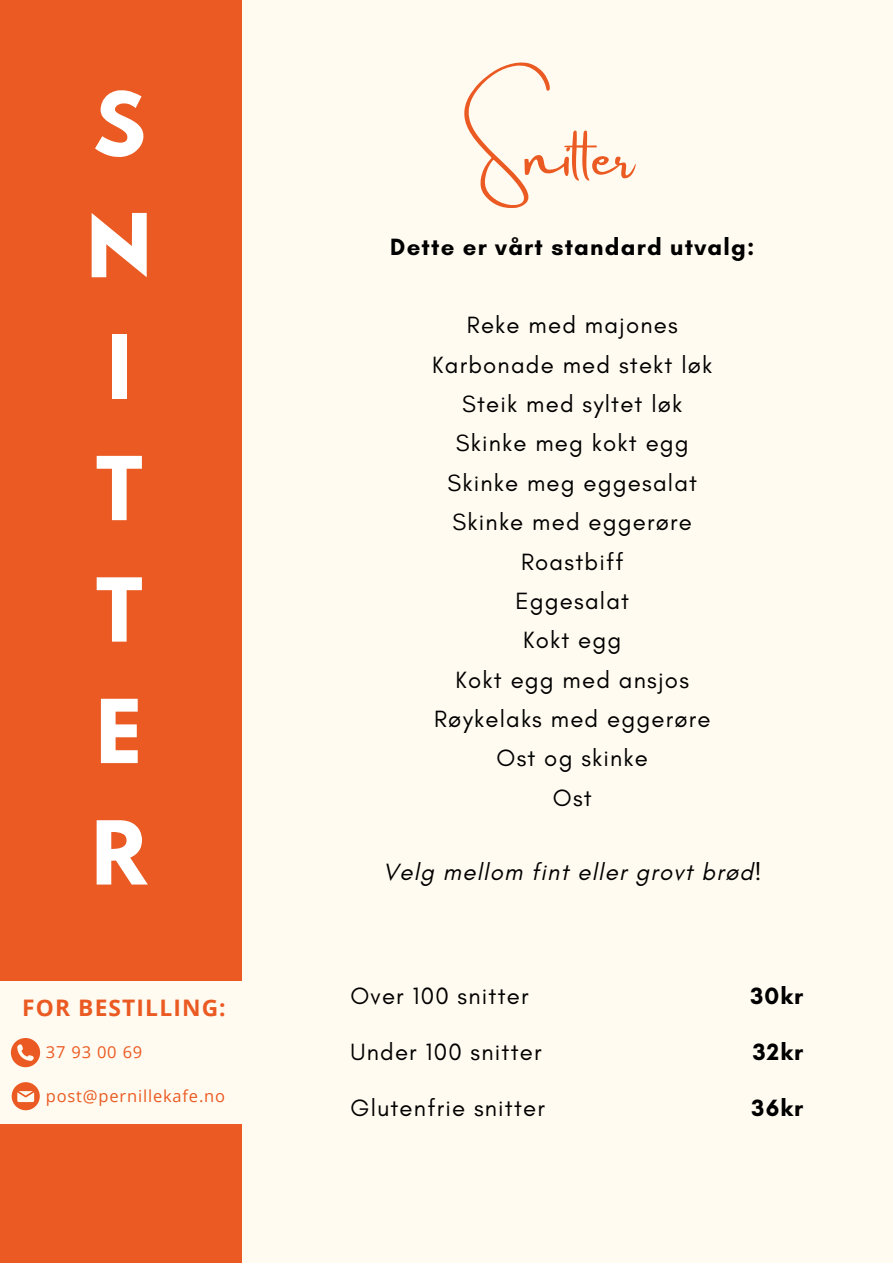
<style>
.page{position:relative;width:893px;height:1264px;background:#fff}
.page>*{position:absolute;margin:0;border:0;box-sizing:border-box;transform-origin:0 0}
.t1{font:78px/121.4px "Hussar Bd";color:#fff;text-align:justify}
.t2{font:58.5px "Amsterdam Two";color:#ea5a22}
.t3{font:24px "Glacial Indifference";letter-spacing:.05em;color:#000}
.t4{font:700 24px "Glacial Indifference";letter-spacing:.05em;color:#000}
.t5{font:italic 24px "Glacial Indifference";letter-spacing:.05em;color:#000}
.t6{font:700 22.8px "Open Sans";letter-spacing:.05em;color:#ea5a22}
.t7{font:16.5px "Open Sans";letter-spacing:.05em;color:#ea5a22}
</style>
<div class="page">
<div style="left:0;top:0;width:892px;height:1262px;background:#fffbf0"></div>
<div style="left:0;top:0;width:242px;height:1262px;background:#ea5a22"></div>
<div style="left:0;top:981px;width:257px;height:142px;background:#fffbf0"></div>
<svg style="left:11px;top:1038px;width:29px;height:29px"></svg>
<svg style="left:12px;top:1082px;width:28px;height:28px"></svg>
<p class="t1" style="left:86px;top:74px;width:68px">S N I</p>
<p class="t1" style="left:93px;top:438px;width:55px">T</p>
<p class="t1" style="left:93px;top:559px;width:55px">T</p>
<p class="t1" style="left:95px;top:681px;width:49px">E</p>
<p class="t1" style="left:92px;top:802px;width:57px">R</p>
<p class="t6" style="left:22px;top:991px;width:205px">FOR BESTILLING:</p>
<p class="t7" style="left:46px;top:1040px;width:98px">37 93 00 69</p>
<p class="t7" style="left:46px;top:1084px;width:181px">post@pernillekafe.no</p>
<p class="t2" style="left:472px;top:124px;width:163px">Snitter</p>
<p class="t4" style="left:390px;top:232px;width:365px">Dette er vårt standard utvalg:</p>
<p class="t3" style="left:466px;top:310px;width:212px">Reke med majones</p>
<p class="t3" style="left:432px;top:350px;width:281px">Karbonade med stekt løk</p>
<p class="t3" style="left:462px;top:389px;width:222px">Steik med syltet løk</p>
<p class="t3" style="left:456px;top:428px;width:234px">Skinke meg kokt egg</p>
<p class="t3" style="left:447px;top:468px;width:251px">Skinke meg eggesalat</p>
<p class="t3" style="left:452px;top:507px;width:241px">Skinke med eggerøre</p>
<p class="t3" style="left:521px;top:546px;width:104px">Roastbiff</p>
<p class="t3" style="left:515px;top:586px;width:115px">Eggesalat</p>
<p class="t3" style="left:523px;top:625px;width:100px">Kokt egg</p>
<p class="t3" style="left:455px;top:665px;width:235px">Kokt egg med ansjos</p>
<p class="t3" style="left:434px;top:704px;width:278px">Røykelaks med eggerøre</p>
<p class="t3" style="left:496px;top:743px;width:153px">Ost og skinke</p>
<p class="t3" style="left:553px;top:783px;width:40px">Ost</p>
<p class="t5" style="left:383px;top:856px;width:380px">Velg mellom fint eller grovt brød!</p>
<p class="t3" style="left:350px;top:981px;width:179px">Over 100 snitter</p>
<p class="t3" style="left:350px;top:1037px;width:192px">Under 100 snitter</p>
<p class="t3" style="left:350px;top:1093px;width:196px">Glutenfrie snitter</p>
<p class="t4" style="left:750px;top:981px;width:55px">30kr</p>
<p class="t4" style="left:752px;top:1037px;width:52px">32kr</p>
<p class="t4" style="left:751px;top:1093px;width:53px">36kr</p>
</div>
